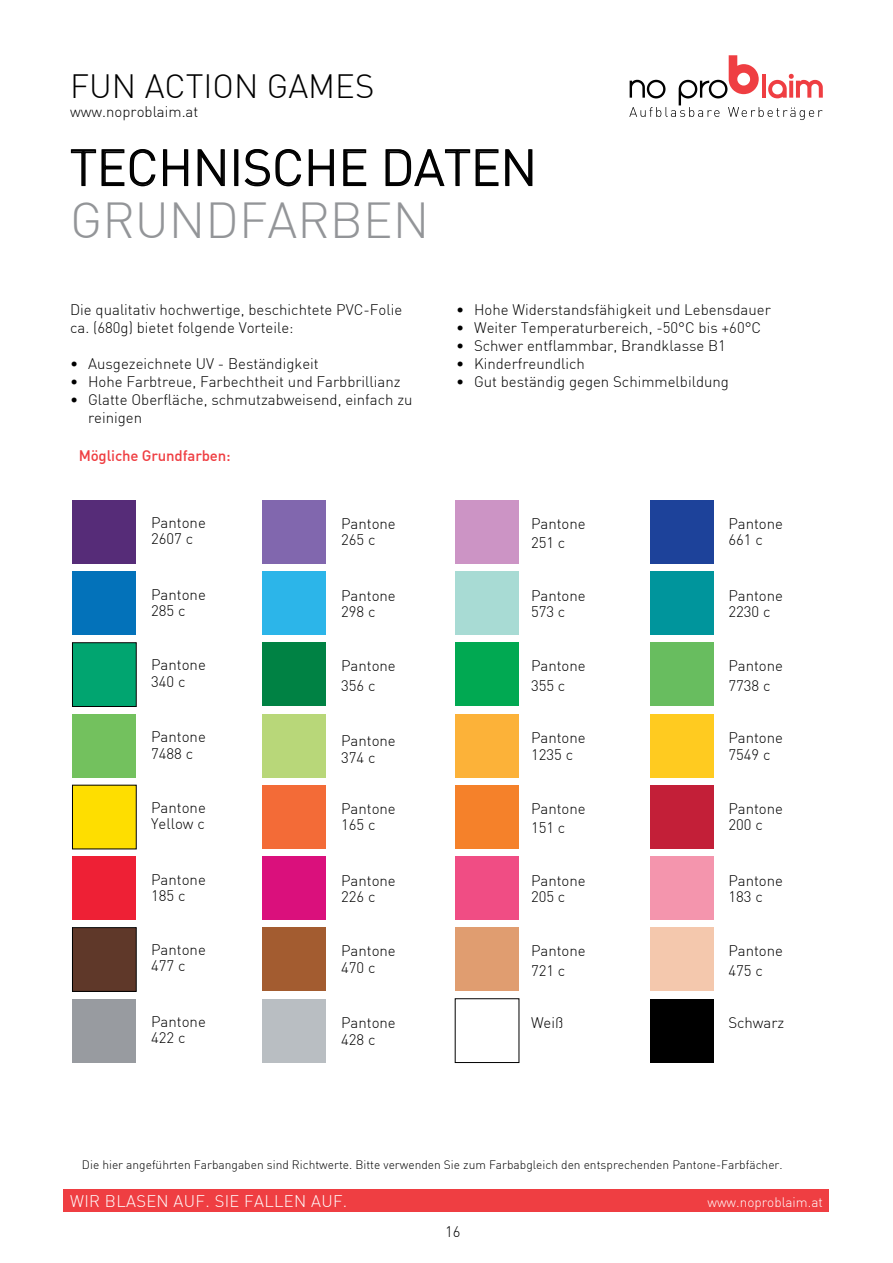
<style>
.page{position:relative;width:893px;height:1263px;background:#fff}
.page>*{position:absolute;margin:0;border:0;box-sizing:border-box;transform-origin:0 0}
.t1{font:300 49.5px "DIN";color:#000}
.t2{font:300 49.5px "DIN";color:#939598}
.t3{font:300 33px "DIN";color:#000}
.t4{font:300 16.5px "DIN";letter-spacing:.02em;color:#fff}
.t5{font:300 15px/16.5px "DIN";color:#000}
.t6{font:500 15px "DIN";letter-spacing:-.01em;color:#ef3e42}
.t7{font:300 13.5px "DIN";color:#fff}
.t8{font:300 12px "DIN";color:#000}
</style>
<div class="page">
<svg style="left:629px;top:55px;width:194px;height:65px"></svg>
<div style="left:64px;top:1189px;width:765px;height:23px;background:#ef3e42"></div>
<svg style="left:70px;top:149px;width:86px;height:38px"></svg>
<svg style="left:163px;top:149px;width:26px;height:38px"></svg>
<svg style="left:197px;top:149px;width:28px;height:38px"></svg>
<div style="left:234px;top:149px;width:4px;height:37px;border:2px solid #000"></div>
<svg style="left:244px;top:149px;width:58px;height:38px"></svg>
<svg style="left:308px;top:149px;width:26px;height:38px"></svg>
<svg style="left:343px;top:149px;width:24px;height:38px"></svg>
<svg style="left:385px;top:149px;width:148px;height:38px"></svg>
<div style="left:72px;top:571px;width:64px;height:64px;background:#0372ba"></div>
<div style="left:72px;top:500px;width:64px;height:64px;background:#562c78"></div>
<div style="left:262px;top:571px;width:64px;height:64px;background:#2cb5e9"></div>
<div style="left:262px;top:500px;width:64px;height:64px;background:#8167ae"></div>
<div style="left:455px;top:571px;width:64px;height:64px;background:#a8dbd4"></div>
<div style="left:455px;top:500px;width:64px;height:64px;background:#cc94c5"></div>
<div style="left:650px;top:571px;width:63px;height:64px;background:#00959c"></div>
<div style="left:650px;top:500px;width:63px;height:64px;background:#1d429a"></div>
<div style="left:72px;top:714px;width:64px;height:64px;background:#73c15e"></div>
<div style="left:72px;top:643px;width:64px;height:63px;background:#01a570"></div>
<div style="left:72px;top:642px;width:64px;height:65px;border:1px solid #000"></div>
<div style="left:262px;top:714px;width:64px;height:64px;background:#b8d779"></div>
<div style="left:262px;top:642px;width:64px;height:64px;background:#008244"></div>
<div style="left:455px;top:714px;width:64px;height:64px;background:#fcb239"></div>
<div style="left:455px;top:642px;width:64px;height:64px;background:#01a952"></div>
<div style="left:650px;top:714px;width:63px;height:64px;background:#ffcb20"></div>
<div style="left:650px;top:642px;width:63px;height:64px;background:#68bd5f"></div>
<div style="left:72px;top:856px;width:64px;height:64px;background:#ee2035"></div>
<div style="left:72px;top:785px;width:64px;height:64px;background:#fede00"></div>
<div style="left:262px;top:856px;width:64px;height:64px;background:#da107c"></div>
<div style="left:262px;top:785px;width:64px;height:64px;background:#f36b37"></div>
<div style="left:455px;top:856px;width:64px;height:64px;background:#f04d84"></div>
<div style="left:455px;top:785px;width:64px;height:64px;background:#f5812a"></div>
<div style="left:650px;top:856px;width:63px;height:64px;background:#f495ad"></div>
<div style="left:650px;top:785px;width:63px;height:64px;background:#c31f38"></div>
<div style="left:72px;top:999px;width:64px;height:63px;background:#989ba0"></div>
<div style="left:72px;top:928px;width:64px;height:63px;background:#5f3829"></div>
<div style="left:72px;top:927px;width:64px;height:64px;border:1px solid #000"></div>
<div style="left:262px;top:999px;width:64px;height:63px;background:#b9bec2"></div>
<div style="left:262px;top:927px;width:64px;height:64px;background:#a35c30"></div>
<div style="left:455px;top:927px;width:64px;height:64px;background:#e09d70"></div>
<div style="left:650px;top:999px;width:63px;height:63px;background:#000"></div>
<div style="left:650px;top:927px;width:63px;height:64px;background:#f4c8ad"></div>
<h2 class="t3" style="left:70px;top:66px;width:306px">FUN ACTION GAMES</h2>
<p class="t5" style="left:70px;top:103px;width:130px">www.noproblaim.at</p>
<h1 class="t1" style="left:70px;top:137px;width:468px">TECHNISCHE DATEN</h1>
<h1 class="t2" style="left:70px;top:190px;width:361px">GRUNDFARBEN</h1>
<p class="t5" style="left:70px;top:301px;width:334px;line-height:18px">Die qualitativ hochwertige, beschichtete PVC-Folie ca. (680g) bietet folgende Vorteile:</p>
<p class="t5" style="left:70px;top:356px;width:250px">• Ausgezeichnete UV - Beständigkeit</p>
<p class="t5" style="left:70px;top:374px;width:332px">• Hohe Farbtreue, Farbechtheit und Farbbrillianz</p>
<p class="t5" style="left:88px;top:391px;width:326px;line-height:18px;text-indent:-18px">• Glatte Oberfläche, schmutzabweisend, einfach zu reinigen</p>
<p class="t5" style="left:456px;top:302px;width:316px">• Hohe Widerstandsfähigkeit und Lebensdauer</p>
<p class="t5" style="left:456px;top:320px;width:307px">• Weiter Temperaturbereich, -50°C bis +60°C</p>
<p class="t5" style="left:456px;top:338px;width:271px">• Schwer entflammbar, Brandklasse B1</p>
<p class="t5" style="left:456px;top:356px;width:130px">• Kinderfreundlich</p>
<p class="t5" style="left:456px;top:374px;width:274px">• Gut beständig gegen Schimmelbildung</p>
<p class="t6" style="left:79px;top:446px;width:154px">Mögliche Grundfarben:</p>
<p class="t5" style="left:151px;top:514px;width:56px">Pantone<br>2607 c</p>
<p class="t5" style="left:341px;top:515px;width:56px">Pantone<br>265 c</p>
<p class="t5" style="left:531px;top:513px;width:56px;line-height:19.5px">Pantone<br>251 c</p>
<p class="t5" style="left:728px;top:515px;width:56px">Pantone<br>661 c</p>
<p class="t5" style="left:151px;top:586px;width:56px">Pantone<br>285 c</p>
<p class="t5" style="left:341px;top:587px;width:56px">Pantone<br>298 c</p>
<p class="t5" style="left:531px;top:587px;width:56px">Pantone<br>573 c</p>
<p class="t5" style="left:728px;top:587px;width:56px">Pantone<br>2230 c</p>
<p class="t5" style="left:151px;top:656px;width:56px">Pantone<br>340 c</p>
<p class="t5" style="left:341px;top:656px;width:56px;line-height:19.5px">Pantone<br>356 c</p>
<p class="t5" style="left:531px;top:656px;width:56px;line-height:19.5px">Pantone<br>355 c</p>
<p class="t5" style="left:728px;top:656px;width:56px;line-height:19.5px">Pantone<br>7738 c</p>
<p class="t5" style="left:151px;top:728px;width:56px">Pantone<br>7488 c</p>
<p class="t5" style="left:341px;top:732px;width:56px">Pantone<br>374 c</p>
<p class="t5" style="left:531px;top:729px;width:56px">Pantone<br>1235 c</p>
<p class="t5" style="left:728px;top:729px;width:56px">Pantone<br>7549 c</p>
<p class="t5" style="left:151px;top:799px;width:56px">Pantone<br>Yellow c</p>
<p class="t5" style="left:341px;top:800px;width:56px">Pantone<br>165 c</p>
<p class="t5" style="left:531px;top:798px;width:56px;line-height:19.5px">Pantone<br>151 c</p>
<p class="t5" style="left:728px;top:800px;width:56px">Pantone<br>200 c</p>
<p class="t5" style="left:151px;top:871px;width:56px">Pantone<br>185 c</p>
<p class="t5" style="left:341px;top:872px;width:56px">Pantone<br>226 c</p>
<p class="t5" style="left:531px;top:872px;width:56px">Pantone<br>205 c</p>
<p class="t5" style="left:728px;top:872px;width:56px">Pantone<br>183 c</p>
<p class="t5" style="left:151px;top:941px;width:56px">Pantone<br>477 c</p>
<p class="t5" style="left:341px;top:942px;width:56px">Pantone<br>470 c</p>
<p class="t5" style="left:531px;top:941px;width:56px;line-height:19.5px">Pantone<br>721 c</p>
<p class="t5" style="left:728px;top:941px;width:56px;line-height:19.5px">Pantone<br>475 c</p>
<p class="t5" style="left:151px;top:1013px;width:56px">Pantone<br>422 c</p>
<p class="t5" style="left:341px;top:1014px;width:56px">Pantone<br>428 c</p>
<p class="t5" style="left:531px;top:1014px;width:34px">Weiß</p>
<p class="t5" style="left:728px;top:1014px;width:58px">Schwarz</p>
<p class="t8" style="left:82px;top:1157px;width:702px">Die hier angeführten Farbangaben sind Richtwerte. Bitte verwenden Sie zum Farbabgleich den entsprechenden Pantone-Farbfächer.</p>
<p class="t4" style="left:70px;top:1190px;width:279px">WIR BLASEN AUF. SIE FALLEN AUF.</p>
<p class="t7" style="left:707px;top:1193px;width:117px">www.noproblaim.at</p>
<p class="t5" style="left:445px;top:1224px;width:17px">16</p>
</div>
